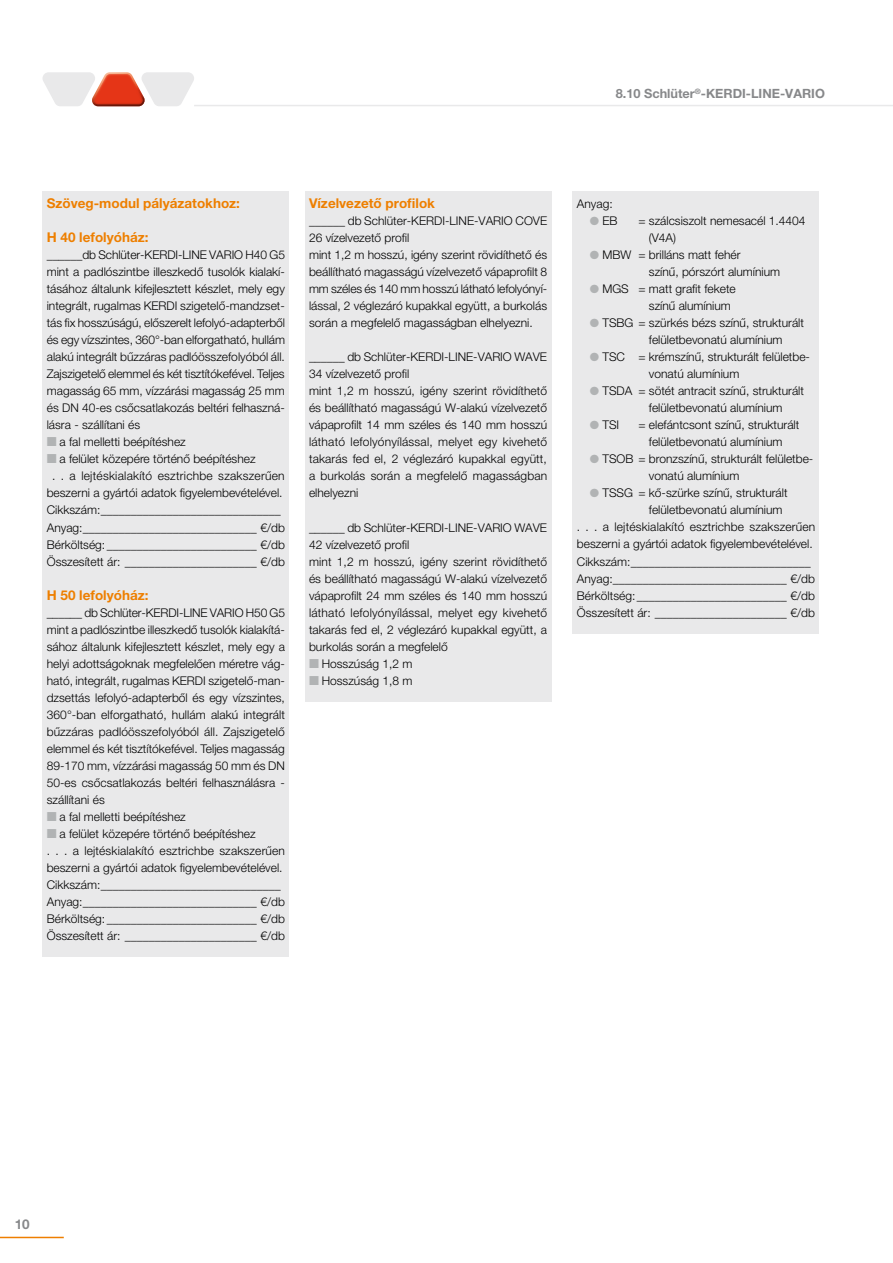
<style>
.page{position:relative;width:893px;height:1263px;background:#fff}
.page>*{position:absolute;margin:0;border:0;box-sizing:border-box;transform-origin:0 0}
.t1{font:700 13.5px "Helvetica Neue LT Pro";color:#ee7f00}
.t2{font:700 13.5px "Helvetica Neue LT Pro";color:#87888a}
.t3{font:700 12.75px "Helvetica Neue LT Pro";color:#87888a}
.t4{font:300 12px/17px "Helvetica Neue LT Pro";color:#000}
.t5{font:300 12px "Helvetica Neue LT Pro";letter-spacing:.02em;color:#000}
.s1{font-family:"European Pi Three";font-weight:400;color:#b1b3b4}
</style>
<div class="page">
<hr style="left:194px;top:105px;width:699px;height:1px;background:#e9e9ea">
<svg style="left:43px;top:72px;width:151px;height:34px"></svg>
<hr style="left:0;top:1237px;width:64px;height:1px;background:#ee7f00">
<div style="left:43px;top:191px;width:246px;height:766px;background:#e9e9ea"></div>
<div style="left:305px;top:191px;width:246px;height:511px;background:#e9e9ea"></div>
<div style="left:573px;top:191px;width:246px;height:443px;background:#e9e9ea"></div>
<p class="t3" style="left:616px;top:86px;width:211px">8.10 Schlüter<sup>®</sup>-KERDI-LINE-VARIO</p>
<p class="t1" style="left:47px;top:195px;width:195px">Szöveg-modul pályázatokhoz:</p>
<p class="t1" style="left:47px;top:229px;width:103px">H 40 lefolyóház:</p>
<p class="t4" style="left:47px;top:246px;width:240px">______db Schlüter-KERDI-LINE VARIO H40 G5</p>
<p class="t4" style="left:47px;top:263px;width:240px">mint a padlószintbe illeszkedő tusolók kialakí-</p>
<p class="t4" style="left:47px;top:280px;width:240px">tásához általunk kifejlesztett készlet, mely egy</p>
<p class="t4" style="left:47px;top:297px;width:240px">integrált, rugalmas KERDI szigetelő-mandzset-</p>
<p class="t4" style="left:47px;top:314px;width:240px">tás fix hosszúságú, előszerelt lefolyó-adapterből</p>
<p class="t4" style="left:47px;top:331px;width:240px">és egy vízszintes, 360°-ban elforgatható, hullám</p>
<p class="t4" style="left:47px;top:348px;width:240px">alakú integrált bűzzáras padlóösszefolyóból áll.</p>
<p class="t4" style="left:47px;top:365px;width:239px">Zajszigetelő elemmel és két tisztítókefével. Teljes</p>
<p class="t4" style="left:47px;top:382px;width:240px">magasság 65 mm, vízzárási magasság 25 mm</p>
<p class="t4" style="left:47px;top:399px;width:240px">és DN 40-es csőcsatlakozás beltéri felhaszná-</p>
<p class="t4" style="left:47px;top:416px;width:95px">lásra - szállítani és</p>
<p class="t4" style="left:60px;top:433px;width:128px">a fal melletti beépítéshez</p>
<p class="t4" style="left:60px;top:450px;width:198px">a felület közepére történő beépítéshez</p>
<p class="t5" style="left:52px;top:469px;width:234px">. . a lejtéskialakító esztrichbe szakszerűen</p>
<p class="t4" style="left:47px;top:484px;width:237px">beszerni a gyártói adatok figyelembevételével.</p>
<p class="t4" style="left:47px;top:501px;width:235px">Cikkszám:______________________________</p>
<p class="t4" style="left:47px;top:518px;width:240px">Anyag:_____________________________ €/db</p>
<p class="t4" style="left:47px;top:535px;width:240px">Bérköltség: _________________________ €/db</p>
<p class="t4" style="left:47px;top:552px;width:240px">Összesített ár: ______________________ €/db</p>
<p class="t1" style="left:47px;top:586px;width:103px">H 50 lefolyóház:</p>
<p class="t4" style="left:47px;top:604px;width:240px">______ db Schlüter-KERDI-LINE VARIO H50 G5</p>
<p class="t4" style="left:47px;top:621px;width:240px">mint a padlószintbe illeszkedő tusolók kialakítá-</p>
<p class="t4" style="left:47px;top:638px;width:240px">sához általunk kifejlesztett készlet, mely egy a</p>
<p class="t4" style="left:47px;top:655px;width:240px">helyi adottságoknak megfelelően méretre vág-</p>
<p class="t4" style="left:47px;top:672px;width:240px">ható, integrált, rugalmas KERDI szigetelő-man-</p>
<p class="t4" style="left:47px;top:689px;width:240px">dzsettás lefolyó-adapterből és egy vízszintes,</p>
<p class="t4" style="left:47px;top:706px;width:240px">360°-ban elforgatható, hullám alakú integrált</p>
<p class="t4" style="left:47px;top:723px;width:239px">bűzzáras padlóösszefolyóból áll. Zajszigetelő</p>
<p class="t4" style="left:47px;top:740px;width:240px">elemmel és két tisztítókefével. Teljes magasság</p>
<p class="t4" style="left:47px;top:757px;width:240px">89-170 mm, vízzárási magasság 50 mm és DN</p>
<p class="t4" style="left:47px;top:774px;width:239px">50-es csőcsatlakozás beltéri felhasználásra -</p>
<p class="t4" style="left:47px;top:791px;width:59px">szállítani és</p>
<p class="t4" style="left:60px;top:808px;width:128px">a fal melletti beépítéshez</p>
<p class="t4" style="left:60px;top:825px;width:198px">a felület közepére történő beépítéshez</p>
<p class="t4" style="left:47px;top:842px;width:240px">. . . a lejtéskialakító esztrichbe szakszerűen</p>
<p class="t4" style="left:47px;top:859px;width:237px">beszerni a gyártói adatok figyelembevételével.</p>
<p class="t4" style="left:47px;top:876px;width:235px">Cikkszám:______________________________</p>
<p class="t4" style="left:47px;top:893px;width:240px">Anyag:_____________________________ €/db</p>
<p class="t4" style="left:47px;top:910px;width:240px">Bérköltség: _________________________ €/db</p>
<p class="t4" style="left:47px;top:927px;width:240px">Összesített ár: ______________________ €/db</p>
<p class="t1" style="left:309px;top:195px;width:127px">Vízelvezető profilok</p>
<p class="t4" style="left:309px;top:212px;width:240px">______ db Schlüter-KERDI-LINE-VARIO COVE 26 vízelvezető profil<br>mint 1,2 m hosszú, igény szerint rövidíthető és beállítható magasságú vízelvezető vápaprofilt 8 mm széles és 140 mm hosszú látható lefolyónyí&shy;lással, 2 véglezáró kupakkal együtt, a burkolás során a megfelelő magasságban elhelyezni.</p>
<p class="t4" style="left:309px;top:348px;width:240px">______ db Schlüter-KERDI-LINE-VARIO WAVE 34 vízelvezető profil<br>mint 1,2 m hosszú, igény szerint rövidíthető és beállítható magasságú W-alakú vízelvezető vápaprofilt 14 mm széles és 140 mm hosszú látható lefolyónyílással, melyet egy kivehető takarás fed el, 2 véglezáró kupakkal együtt, a burkolás során a megfelelő magasságban elhelyezni</p>
<p class="t4" style="left:309px;top:518px;width:239px">______ db Schlüter-KERDI-LINE-VARIO WAVE</p>
<p class="t4" style="left:309px;top:535px;width:102px">42 vízelvezető profil</p>
<p class="t4" style="left:309px;top:552px;width:240px">mint 1,2 m hosszú, igény szerint rövidíthető</p>
<p class="t4" style="left:309px;top:569px;width:240px">és beállítható magasságú W-alakú vízelvezető</p>
<p class="t4" style="left:309px;top:586px;width:240px">vápaprofilt 24 mm széles és 140 mm hosszú</p>
<p class="t5" style="left:309px;top:605px;width:240px">látható lefolyónyílással, melyet egy kivehető</p>
<p class="t4" style="left:309px;top:620px;width:240px">takarás fed el, 2 véglezáró kupakkal együtt, a</p>
<p class="t4" style="left:309px;top:637px;width:140px">burkolás során a megfelelő</p>
<p class="t4" style="left:322px;top:654px;width:92px">Hosszúság 1,2 m</p>
<p class="t4" style="left:322px;top:671px;width:92px">Hosszúság 1,8 m</p>
<p class="t4" style="left:590px;top:195px;width:29px;text-indent:-13px">Anyag: <span class="s1">#</span> EB</p>
<p class="t4" style="left:638px;top:212px;width:169px">= szálcsiszolt nemesacél 1.4404</p>
<p class="t4" style="left:649px;top:229px;width:29px">(V4A)</p>
<p class="t4" style="left:590px;top:246px;width:152px"><span class="s1">#</span> MBW = brilláns matt fehér</p>
<p class="t4" style="left:649px;top:263px;width:133px">színű, pórszórt alumínium</p>
<p class="t4" style="left:590px;top:280px;width:148px"><span class="s1">#</span> MGS = matt grafit fekete</p>
<p class="t4" style="left:649px;top:297px;width:83px">színű alumínium</p>
<p class="t4" style="left:590px;top:314px;width:216px"><span class="s1">#</span> TSBG = szürkés bézs színű, strukturált</p>
<p class="t4" style="left:649px;top:331px;width:135px">felületbevonatú alumínium</p>
<p class="t4" style="left:590px;top:348px;width:222px"><span class="s1">#</span> TSC = krémszínű, strukturált felületbe-</p>
<p class="t4" style="left:649px;top:365px;width:92px">vonatú alumínium</p>
<p class="t4" style="left:590px;top:382px;width:216px"><span class="s1">#</span> TSDA = sötét antracit színű, strukturált</p>
<p class="t4" style="left:649px;top:399px;width:135px">felületbevonatú alumínium</p>
<p class="t4" style="left:590px;top:416px;width:31px"><span class="s1">#</span> TSI</p>
<p class="t4" style="left:638px;top:416px;width:162px">= elefántcsont színű, strukturált</p>
<p class="t4" style="left:649px;top:433px;width:135px">felületbevonatú alumínium</p>
<p class="t4" style="left:590px;top:450px;width:225px"><span class="s1">#</span> TSOB = bronzszínű, strukturált felületbe-</p>
<p class="t4" style="left:649px;top:467px;width:92px">vonatú alumínium</p>
<p class="t4" style="left:590px;top:484px;width:199px"><span class="s1">#</span> TSSG = kő-szürke színű, strukturált</p>
<p class="t4" style="left:649px;top:501px;width:135px">felületbevonatú alumínium</p>
<p class="t4" style="left:577px;top:518px;width:240px">. . . a lejtéskialakító esztrichbe szakszerűen</p>
<p class="t4" style="left:577px;top:535px;width:237px">beszerni a gyártói adatok figyelembevételével.</p>
<p class="t4" style="left:577px;top:552px;width:235px">Cikkszám:______________________________</p>
<p class="t4" style="left:577px;top:569px;width:240px">Anyag:_____________________________ €/db</p>
<p class="t4" style="left:577px;top:586px;width:240px">Bérköltség: _________________________ €/db</p>
<p class="t4" style="left:577px;top:603px;width:240px">Összesített ár: ______________________ €/db</p>
<p class="t2" style="left:15px;top:1216px;width:17px">10</p>
</div>
